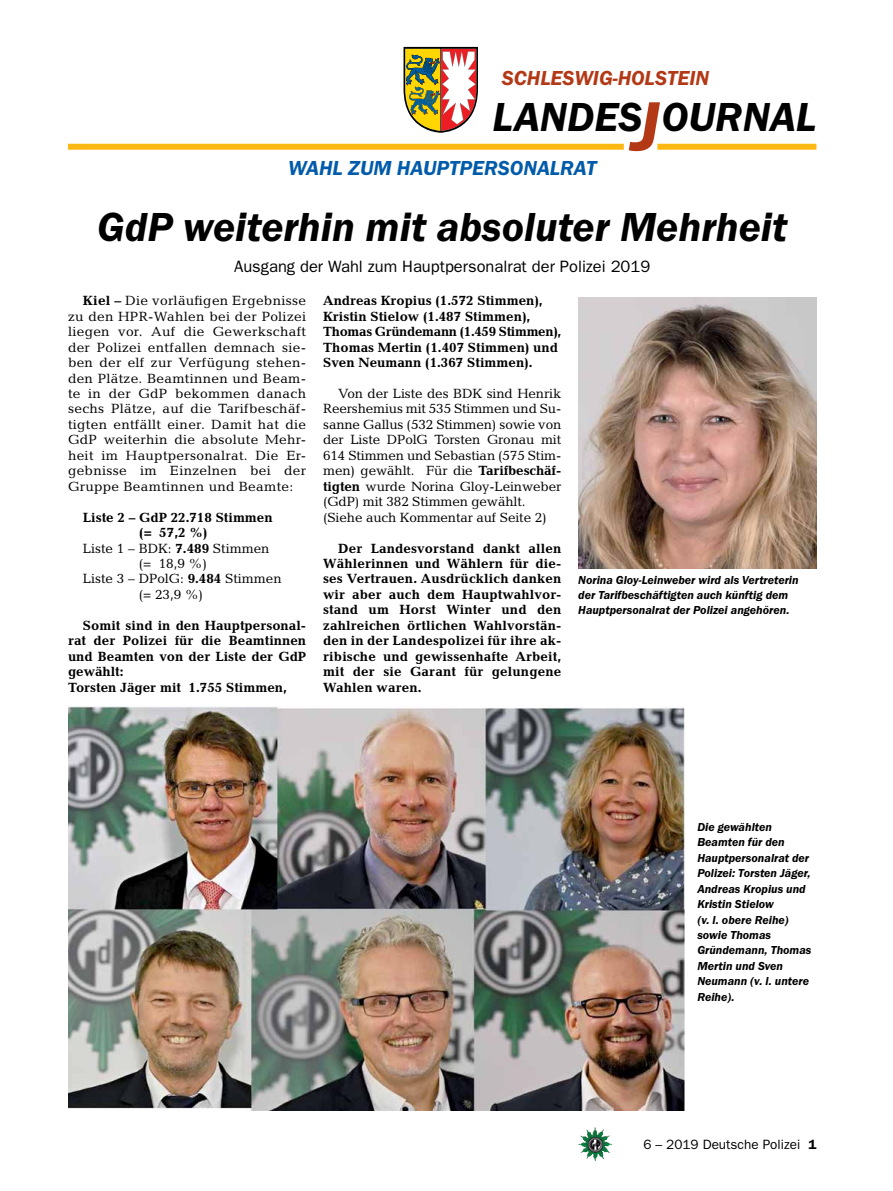
<style>
.page{position:relative;width:893px;height:1191px;background:#fff}
.page>*{position:absolute;margin:0;border:0;box-sizing:border-box;transform-origin:0 0}
.t1{font:italic 600 42px "Franklin Gothic Itc T";color:#000}
.t2{font:italic 600 21px "Franklin Gothic Itc T";color:#005baa}
.t3{font:italic 600 21px "Franklin Gothic Itc T";color:#b33916}
.t4{font:16.5px "Franklin Gothic";color:#000}
.t5{font:13.5px/15.5px "Candida";letter-spacing:-.01em;color:#000;text-align:justify}
.t6{font:700 13.5px/15.5px "Candida";color:#000}
.t7{font:13.5px "Franklin Gothic";color:#000}
.t8{font:italic 600 12px/15.5px "Franklin Gothic Itc T";color:#000}
.s1{font-size:72px;color:#b33916}
.s2{font-weight:700}
.s3{font-weight:600}
</style>
<div class="page">
<img style="left:578px;top:1127px;width:17px;height:25px">
<svg style="left:404px;top:47px;width:74px;height:86px"></svg>
<div style="left:657px;top:144px;width:159px;height:6px;background:#fdb913"></div>
<div style="left:68px;top:144px;width:556px;height:6px;background:#fdb913"></div>
<img style="left:578px;top:298px;width:238px;height:270px">
<img style="left:68px;top:706px;width:616px;height:404px">
<h2 class="t3" style="left:502px;top:66px;width:209px">SCHLESWIG-HOLSTEIN</h2>
<h1 class="t1" style="left:492px;top:93px;width:325px">LANDES<span class="s1">J</span>OURNAL</h1>
<h2 class="t2" style="left:288px;top:156px;width:32px">Wahl</h2>
<h2 class="t2" style="left:348px;top:156px;width:138px">zum Hauptpersonalrat</h2>
<h1 class="t1" style="left:97px;top:202px;width:692px">GdP weiterhin mit absoluter Mehrheit</h1>
<p class="t4" style="left:234px;top:257px;width:418px">Ausgang der Wahl zum Hauptpersonalrat der Polizei 2019</p>
<p class="t5" style="left:68px;top:293px;width:240px;text-indent:15px"><span class="s2">Kiel –</span> Die vorläufigen Ergebnisse zu den HPR-Wahlen bei der Polizei liegen vor. Auf die Gewerkschaft der Polizei entfallen demnach sie&shy;ben der elf zur Verfügung stehen&shy;den Plätze. Beamtinnen und Beam&shy;te in der GdP bekommen danach sechs Plätze, auf die Tarifbeschäf&shy;tigten entfällt einer. Damit hat die GdP weiterhin die absolute Mehr&shy;heit im Hauptpersonalrat. Die Er&shy;gebnisse im Einzelnen bei der Gruppe Beamtinnen und Beamte:</p>
<p class="t6" style="left:83px;top:509px;width:191px">Liste 2 – GdP 22.718 Stimmen</p>
<p class="t6" style="left:139px;top:525px;width:70px">(= 57,2 %)</p>
<p class="t5" style="left:83px;top:540px;width:188px">Liste 1 – BDK: <span class="s2">7.489</span> Stimmen</p>
<p class="t5" style="left:139px;top:556px;width:70px">(= 18,9 %)</p>
<p class="t5" style="left:83px;top:571px;width:200px">Liste 3 – DPolG: <span class="s2">9.484</span> Stimmen</p>
<p class="t5" style="left:139px;top:586px;width:66px">(= 23,9 %)</p>
<p class="t6" style="left:68px;top:617px;width:240px;text-indent:15px">Somit sind in den Hauptpersonal&shy;rat der Polizei für die Beamtinnen und Beamten von der Liste der GdP gewählt:<br>Torsten Jäger mit 1.755 Stimmen,</p>
<p class="t6" style="left:323px;top:293px;width:240px">Andreas Kropius (1.572 Stimmen), Kristin Stielow (1.487 Stimmen), Thomas Gründemann (1.459 Stimmen), Thomas Mertin (1.407 Stimmen) und Sven Neumann (1.367 Stimmen).</p>
<p class="t5" style="left:323px;top:386px;width:240px;text-align:left;text-indent:15px">Von der Liste des BDK sind Henrik Reershemius mit 535 Stimmen und Su&shy;sanne Gallus (532 Stimmen) sowie von der Liste DPolG Torsten Gronau mit 614 Stimmen und Sebastian (575 Stim&shy;men) gewählt. Für die <span class="s2">Tarifbeschäf&shy;tigten</span> wurde Norina Gloy-Leinweber (GdP) mit 382 Stimmen gewählt. (Siehe auch Kommentar auf Seite 2)</p>
<p class="t6" style="left:323px;top:540px;width:240px;text-align:justify;text-indent:15px">Der Landesvorstand dankt allen Wählerinnen und Wählern für die&shy;ses Vertrauen. Ausdrücklich danken wir aber auch dem Hauptwahlvor&shy;stand um Horst Winter und den zahlreichen örtlichen Wahlvorstän&shy;den in der Landespolizei für ihre ak&shy;ribische und gewissenhafte Arbeit, mit der sie Garant für gelungene Wahlen waren.</p>
<p class="t8" style="left:578px;top:571px;width:222px">Norina Gloy-Leinweber wird als Vertreterin der Tarifbeschäftigten auch künftig dem<br>Hauptpersonalrat der Polizei angehören.</p>
<p class="t8" style="left:697px;top:819px;width:116px">Die gewählten<br>Beamten für den<br>Hauptpersonalrat der<br>Polizei: Torsten Jäger,<br>Andreas Kropius und<br>Kristin Stielow<br>(v. l. obere Reihe) sowie Thomas<br>Gründemann, Thomas<br>Mertin und Sven<br>Neumann (v. l. untere<br>Reihe).</p>
<p class="t7" style="left:643px;top:1136px;width:175px">6 – 2019 Deutsche Polizei <span class="s3">1</span></p>
</div>
